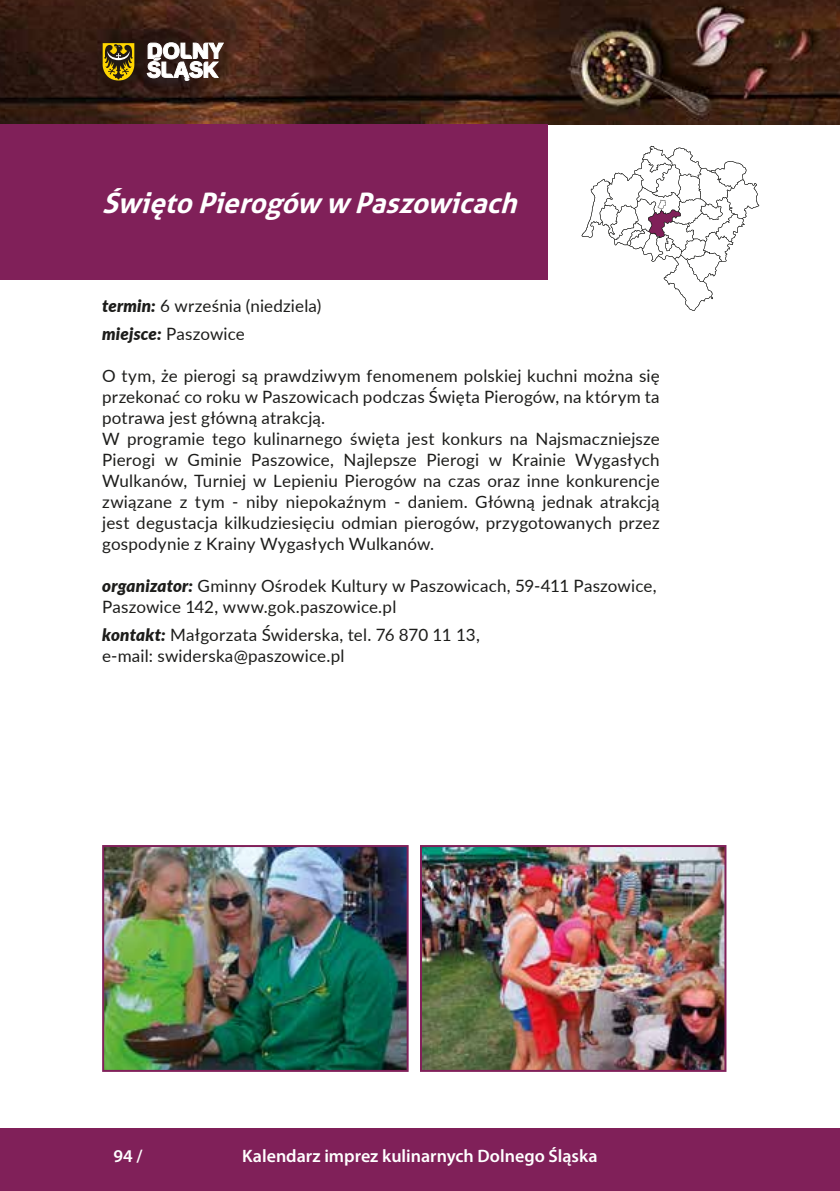
<style>
.page{position:relative;width:840px;height:1191px;background:#fff}
.page>*{position:absolute;margin:0;border:0;box-sizing:border-box;transform-origin:0 0}
.t1{font:italic 700 28px "Aller";color:#fff}
.t2{font:600 18px "Myriad Pro";color:#fff}
.t3{font:17px/21px "Lato";letter-spacing:.01em;color:#1d1d1b}
.s1{font-weight:900;font-style:italic}
</style>
<div class="page">
<img style="left:0;top:0;width:839px;height:125px">
<svg style="left:147px;top:42px;width:77px;height:41px"></svg>
<svg style="left:102px;top:43px;width:33px;height:38px"></svg>
<div style="left:0;top:125px;width:547px;height:155px;background:#802059"></div>
<div style="left:0;top:1128px;width:839px;height:63px;background:#802059"></div>
<img style="left:105px;top:848px;width:300px;height:220px">
<div style="left:102px;top:845px;width:306px;height:226px;border:2px solid #802059"></div>
<img style="left:423px;top:848px;width:300px;height:220px">
<div style="left:420px;top:845px;width:306px;height:226px;border:2px solid #802059"></div>
<svg style="left:581px;top:146px;width:177px;height:165px"></svg>
<h1 class="t1" style="left:102px;top:185px;width:424px">ŚwiętoPierogów w Paszowicach</h1>
<p class="t3" style="left:102px;top:291px;width:221px;line-height:28px"><span class="s1">termin:</span> 6 września (niedziela) <span class="s1">miejsce:</span> Paszowice</p>
<p class="t3" style="left:102px;top:365px;width:559px">O tym, że pierogi są prawdziwym fenomenem polskiej kuchni można się przekonać co roku w Paszowicach podczas Święta Pierogów, na którym ta potrawa jest główną atrakcją.<br>W programie tego kulinarnego święta jest konkurs na Najsmaczniejsze Pierogi w Gminie Paszowice, Najlepsze Pierogi w Krainie Wygasłych Wulkanów, Turniej w Lepieniu Pierogów na czas oraz inne konkurencje związane z tym - niby niepokaźnym - daniem. Główną jednak atrakcją jest degustacja kilkudziesięciu odmian pierogów, przygotowanych przez gospodynie z Krainy Wygasłych Wulkanów.</p>
<p class="t3" style="left:102px;top:575px;width:555px"><span class="s1">organizator:</span> Gminny Ośrodek Kultury w Paszowicach, 59-411 Paszowice,<br>Paszowice 142, www.gok.paszowice.pl</p>
<p class="t3" style="left:102px;top:624px;width:379px"><span class="s1">kontakt:</span> Małgorzata Świderska, tel. 76 870 11 13, e-mail: swiderska@paszowice.pl</p>
<p class="t2" style="left:113px;top:1144px;width:31px">94 /</p>
<p class="t2" style="left:242px;top:1144px;width:356px">Kalendarz imprez kulinarnych Dolnego Śląska</p>
</div>
